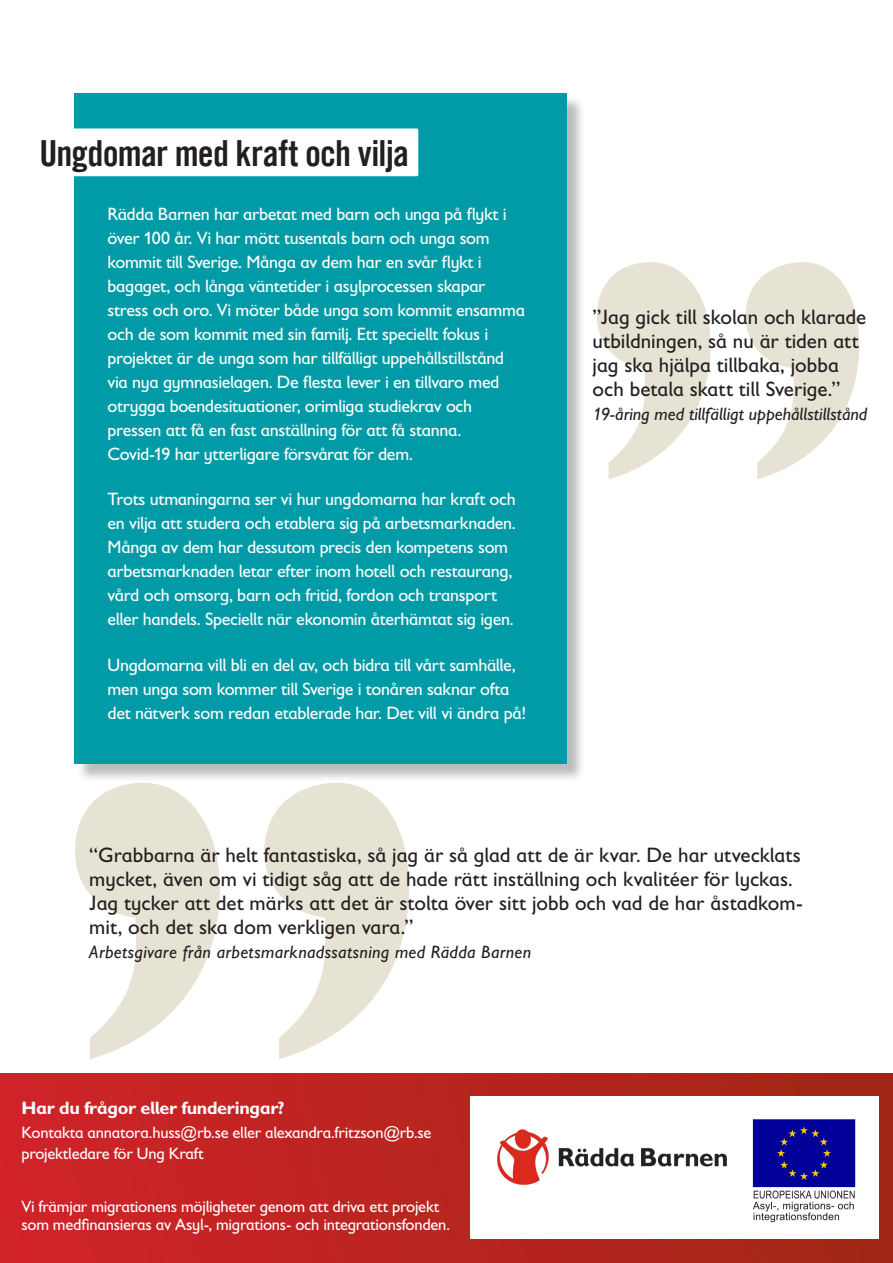
<style>
.page{position:relative;width:893px;height:1263px;background:#fff}
.page>*{position:absolute;margin:0;border:0;box-sizing:border-box;transform-origin:0 0}
.t1{font:36px "Trade Gothic LT Com Bd Cn 20";letter-spacing:-.025em;color:#231f20}
.t2{font:21px/24px "Gill Sans Infant Std";color:#231f20}
.t3{font:18px/24px "Gill Sans Infant Std";letter-spacing:-.02em;color:#fff}
.t4{font:italic 18px "Gill Sans Infant Std";letter-spacing:.015em;color:#231f20}
.t5{font:700 18px "Gill Sans Infant Std";letter-spacing:-.02em;color:#fff}
.t6{font:16.5px/21px "Gill Sans Infant Std";letter-spacing:-.015em;color:#fff}
</style>
<div class="page">
<div style="left:77px;top:96px;width:509px;height:687px;background:#231f20;opacity:.3"></div>
<div style="left:75px;top:94px;width:492px;height:670px;background:#009ba6"></div>
<div style="left:74px;top:128px;width:344px;height:48px;background:#fff"></div>
<svg style="left:597px;top:262px;width:262px;height:217px;fill:#e6e3d4"></svg>
<div style="left:0;top:1073px;width:893px;height:189px;background:linear-gradient(to right,#d02229,#a02715)"></div>
<svg style="left:75px;top:783px;width:334px;height:276px;fill:#e6e3d4"></svg>
<div style="left:470px;top:1096px;width:408px;height:143px;background:#fff"></div>
<img style="left:497px;top:1129px;width:230px;height:56px">
<img style="left:752px;top:1119px;width:104px;height:104px">
<p class="t1" style="left:39px;top:131px;width:371px">Ungdomar med kraft och vilja</p>
<p class="t3" style="left:108px;top:202px;width:419px">Rädda Barnen har arbetat med barn och unga på flykt i över 100 år. Vi har mött tusentals barn och unga som kommit till Sverige. Många av dem har en svår flykt i bagaget, och långa väntetider i asylprocessen skapar stress och oro. Vi möter både unga som kommit ensamma och de som kommit med sin familj. Ett speciellt fokus i projektet är de unga som har tillfälligt uppehållstillstånd via nya gymnasielagen. De flesta lever i en tillvaro med otrygga boendesituationer, orimliga studiekrav och pressen att få en fast anställning för att få stanna.<br>Covid-19 har ytterligare försvårat för dem.</p>
<p class="t3" style="left:108px;top:487px;width:410px">Trots utmaningarna ser vi hur ungdomarna har kraft och en vilja att studera och etablera sig på arbetsmarknaden.<br>Många av dem har dessutom precis den kompetens som arbetsmarknaden letar efter inom hotell och restaurang, vård och omsorg, barn och fritid, fordon och transport eller handels. Speciellt när ekonomin återhämtat sig igen.</p>
<p class="t3" style="left:108px;top:652px;width:420px">Ungdomarna vill bli en del av, och bidra till vårt samhälle, men unga som kommer till Sverige i tonåren saknar ofta det nätverk som redan etablerade har. Det vill vi ändra på!</p>
<p class="t2" style="left:593px;top:305px;width:275px">”Jag gick till skolan och klarade utbildningen, så nu är tiden att jag ska hjälpa tillbaka, jobba och betala skatt till Sverige.”</p>
<p class="t4" style="left:593px;top:404px;width:276px">19-åring med tillfälligt uppehållstillstånd</p>
<p class="t2" style="left:89px;top:842px;width:715px">“Grabbarna är helt fantastiska, så jag är så glad att de är kvar. De har utvecklats mycket, även om vi tidigt såg att de hade rätt inställning och kvalitéer för lyckas.<br>Jag tycker att det märks att det är stolta över sitt jobb och vad de har åstadkom&shy;mit, och det ska dom verkligen vara.”</p>
<p class="t4" style="left:89px;top:941px;width:443px">Arbetsgivare från arbetsmarknadssatsning med Rädda Barnen</p>
<p class="t5" style="left:21px;top:1097px;width:265px">Har du frågor eller funderingar?</p>
<p class="t6" style="left:21px;top:1122px;width:412px">Kontakta annatora.huss@rb.se eller alexandra.fritzson@rb.se projektledare för Ung Kraft</p>
<p class="t6" style="left:21px;top:1197px;width:430px;line-height:18px">Vi främjar migrationens möjligheter genom att driva ett projekt som medfinansieras av Asyl-, migrations- och integrationsfonden.</p>
</div>
